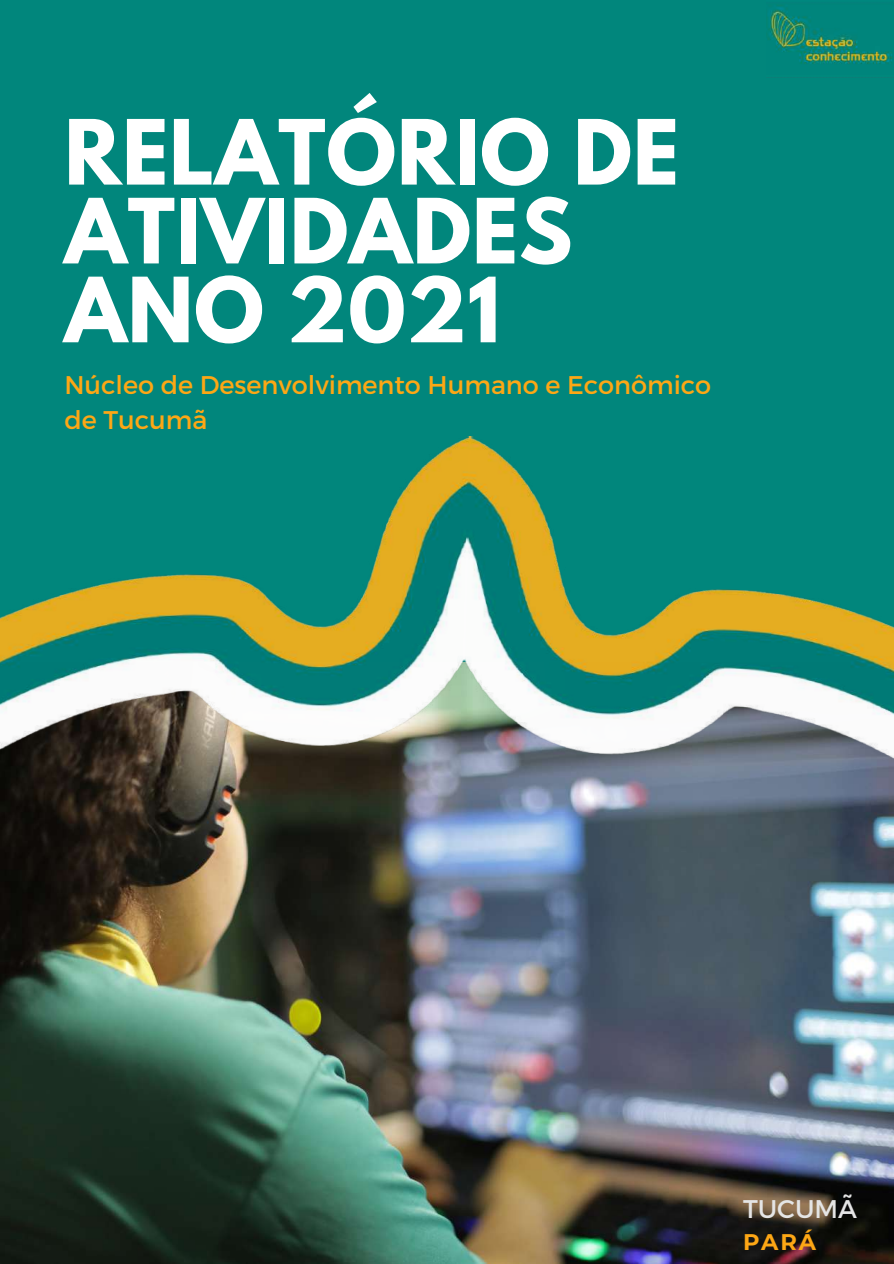
<style>
.page{position:relative;width:894px;height:1264px;background:#fff}
.page>*{position:absolute;margin:0;border:0;box-sizing:border-box;transform-origin:0 0}
.t1{font:700 79.5px/78.8px "League Spartan";letter-spacing:.01em;color:#fff}
.t2{font:25.5px/35px "Montserrat";color:#fda715}
.t3{font:25.5px "Montserrat";color:#e5e5e5}
.t4{font:700 22.5px "Montserrat";color:#fda715}
</style>
<div class="page">
<div style="left:0;top:0;width:893px;height:1263px;background:#01867c"></div>
<img style="left:768px;top:5px;width:124px;height:59px">
<img style="left:0;top:770px;width:893px;height:493px">
<img style="left:0;top:441px;width:459px;height:329px">
<img style="left:459px;top:436px;width:434px;height:347px">
<h1 class="t1" style="left:64px;top:123px;width:616px">RELATÓRIO DE<br>ATIVIDADES<br>ANO 2021</h1>
<p class="t2" style="left:64px;top:366px;width:648px">Núcleo de Desenvolvimento Humano e Econômico de Tucumã</p>
<p class="t3" style="left:742px;top:1191px;width:115px">TUCUMÃ</p>
<p class="t4" style="left:742px;top:1228px;width:74px">PARÁ</p>
</div>
